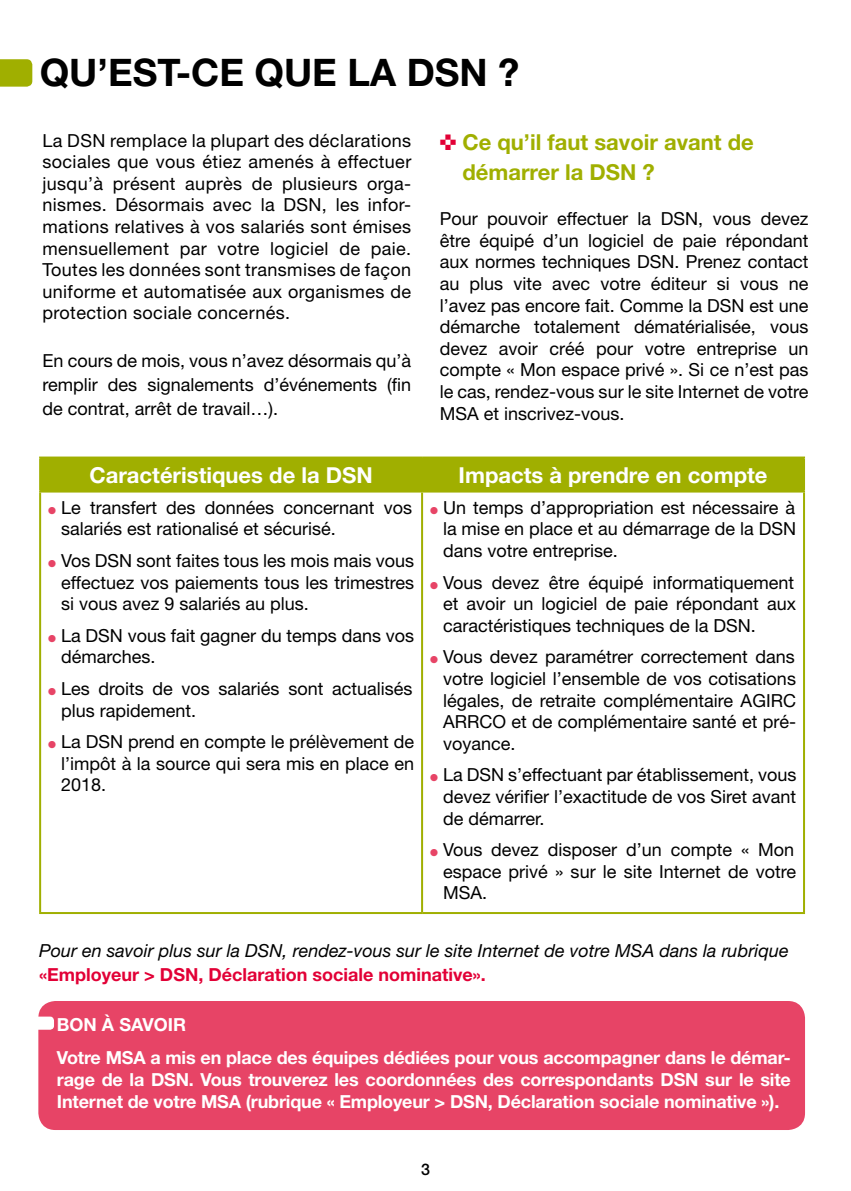
<style>
.page{position:relative;width:851px;height:1191px;background:#fff}
.page>*{position:absolute;margin:0;border:0;box-sizing:border-box;transform-origin:0 0}
.t1{font:700 38px "Helvetica Neue LT";color:#000}
.t2{font:700 22px "Helvetica Neue LT";color:#fff}
.t3{font:700 22px/30px "Helvetica Neue LT";color:#a0af00}
.t4{font:18px/21.6px "Helvetica Neue LT";color:#000;text-align:justify}
.t5{font:700 18px/33.6px "Helvetica Neue LT";letter-spacing:-.01em;color:#fff}
.t6{font:italic 18px "Helvetica Neue LT";color:#000}
.t7{font:700 18px "Helvetica Neue LT";color:#e20036}
.t8{font:500 16px "Helvetica Neue LT";color:#000}
.s1{color:#e20036}
.s2{color:#e74466}
</style>
<div class="page">
<svg style="left:0;top:59px;width:32px;height:28px"></svg>
<div style="left:38px;top:1001px;width:766px;height:129px;background:#e74466;border-radius:17px"></div>
<div style="left:23px;top:1016px;width:31px;height:13px;background:#fff;border-radius:4px"></div>
<div style="left:41px;top:458px;width:761px;height:32px;background:#a0af00"></div>
<hr style="left:39px;top:456px;width:383px;height:2px;background:#a0af00">
<hr style="left:39px;top:458px;width:2px;height:32px;background:#a0af00">
<hr style="left:422px;top:456px;width:382px;height:2px;background:#a0af00">
<hr style="left:421px;top:458px;width:2px;height:32px;background:#a0af00">
<hr style="left:802px;top:458px;width:2px;height:32px;background:#a0af00">
<hr style="left:39px;top:490px;width:383px;height:2px;background:#a0af00">
<hr style="left:422px;top:490px;width:382px;height:2px;background:#a0af00">
<hr style="left:39px;top:492px;width:2px;height:420px;background:#a0af00">
<hr style="left:421px;top:492px;width:2px;height:420px;background:#a0af00">
<hr style="left:802px;top:492px;width:2px;height:420px;background:#a0af00">
<hr style="left:39px;top:912px;width:383px;height:2px;background:#a0af00">
<hr style="left:422px;top:912px;width:382px;height:2px;background:#a0af00">
<h1 class="t1" style="left:40px;top:49px;width:481px">QU’EST-CE QUE LA DSN ?</h1>
<p class="t4" style="left:43px;top:129px;width:370px">La DSN remplace la plupart des déclarations sociales que vous étiez amenés à effectuer jusqu’à présent auprès de plusieurs orga&shy;nismes. Désormais avec la DSN, les infor&shy;mations relatives à vos salariés sont émises mensuellement par votre logiciel de paie.<br>Toutes les données sont transmises de façon uniforme et automatisée aux organismes de protection sociale concernés.</p>
<p class="t4" style="left:43px;top:349px;width:370px;line-height:24px">En cours de mois, vous n’avez désormais qu’à remplir des signalements d’événements (fin de contrat, arrêt de travail…).</p>
<p class="t3" style="left:462px;top:126px;width:293px;text-indent:-23px"><span class="s1">✜</span> Ce qu’il faut savoir avant de démarrer la DSN ?</p>
<p class="t4" style="left:439px;top:208px;width:370px">Pour pouvoir effectuer la DSN, vous devez être équipé d’un logiciel de paie répondant aux normes techniques DSN. Prenez contact au plus vite avec votre éditeur si vous ne l’avez pas encore fait. Comme la DSN est une démarche totalement dématérialisée, vous devez avoir créé pour votre entreprise un compte « Mon espace privé ». Si ce n’est pas le cas, rendez-vous sur le site Internet de votre MSA et inscrivez-vous.</p>
<p class="t2" style="left:89px;top:461px;width:285px">Caractéristiques de la DSN</p>
<p class="t2" style="left:458px;top:461px;width:310px">Impacts à prendre en compte</p>
<p class="t4" style="left:61px;top:496px;width:352px;text-indent:-13px"><span class="s2">●</span> Le transfert des données concernant vos salariés est rationalisé et sécurisé.</p>
<p class="t4" style="left:61px;top:549px;width:354px;text-indent:-13px"><span class="s2">●</span> Vos DSN sont faites tous les mois mais vous effectuez vos paiements tous les trimestres si vous avez 9 salariés au plus.</p>
<p class="t4" style="left:61px;top:624px;width:354px;text-indent:-13px"><span class="s2">●</span> La DSN vous fait gagner du temps dans vos démarches.</p>
<p class="t4" style="left:61px;top:677px;width:353px;text-indent:-13px"><span class="s2">●</span> Les droits de vos salariés sont actualisés plus rapidement.</p>
<p class="t4" style="left:61px;top:730px;width:354px;text-indent:-13px"><span class="s2">●</span> La DSN prend en compte le prélèvement de l’impôt à la source qui sera mis en place en 2018.</p>
<p class="t4" style="left:443px;top:496px;width:354px;text-indent:-13px"><span class="s2">●</span> Un temps d’appropriation est nécessaire à la mise en place et au démarrage de la DSN dans votre entreprise.</p>
<p class="t4" style="left:443px;top:571px;width:354px;text-indent:-13px"><span class="s2">●</span> Vous devez être équipé informatiquement et avoir un logiciel de paie répondant aux caractéristiques techniques de la DSN.</p>
<p class="t4" style="left:443px;top:646px;width:354px;text-indent:-13px"><span class="s2">●</span> Vous devez paramétrer correctement dans votre logiciel l’ensemble de vos cotisations légales, de retraite complémentaire AGIRC ARRCO et de complémentaire santé et pré&shy;voyance.</p>
<p class="t4" style="left:443px;top:764px;width:355px;text-indent:-13px"><span class="s2">●</span> La DSN s’effectuant par établissement, vous devez vérifier l’exactitude de vos Siret avant de démarrer.</p>
<p class="t4" style="left:443px;top:838px;width:354px;text-indent:-13px"><span class="s2">●</span> Vous devez disposer d’un compte « Mon espace privé » sur le site Internet de votre MSA.</p>
<p class="t6" style="left:39px;top:939px;width:751px">Pour en savoir plus sur la DSN, rendez-vous sur le site Internet de votre MSA dans la rubrique</p>
<p class="t7" style="left:39px;top:963px;width:448px">«Employeur &gt; DSN, Déclaration sociale nominative».</p>
<p class="t5" style="left:57px;top:1007px;width:735px">BON À SAVOIR<br>Votre MSA a mis en place des équipes dédiées pour vous accompagner dans le démar-</p>
<p class="t5" style="left:57px;top:1068px;width:735px;line-height:21.6px">rage de la DSN. Vous trouverez les coordonnées des correspondants DSN sur le site<br>Internet de votre MSA (rubrique « Employeur &gt; DSN, Déclaration sociale nominative »).</p>
<p class="t8" style="left:421px;top:1159px;width:10px">3</p>
</div>
